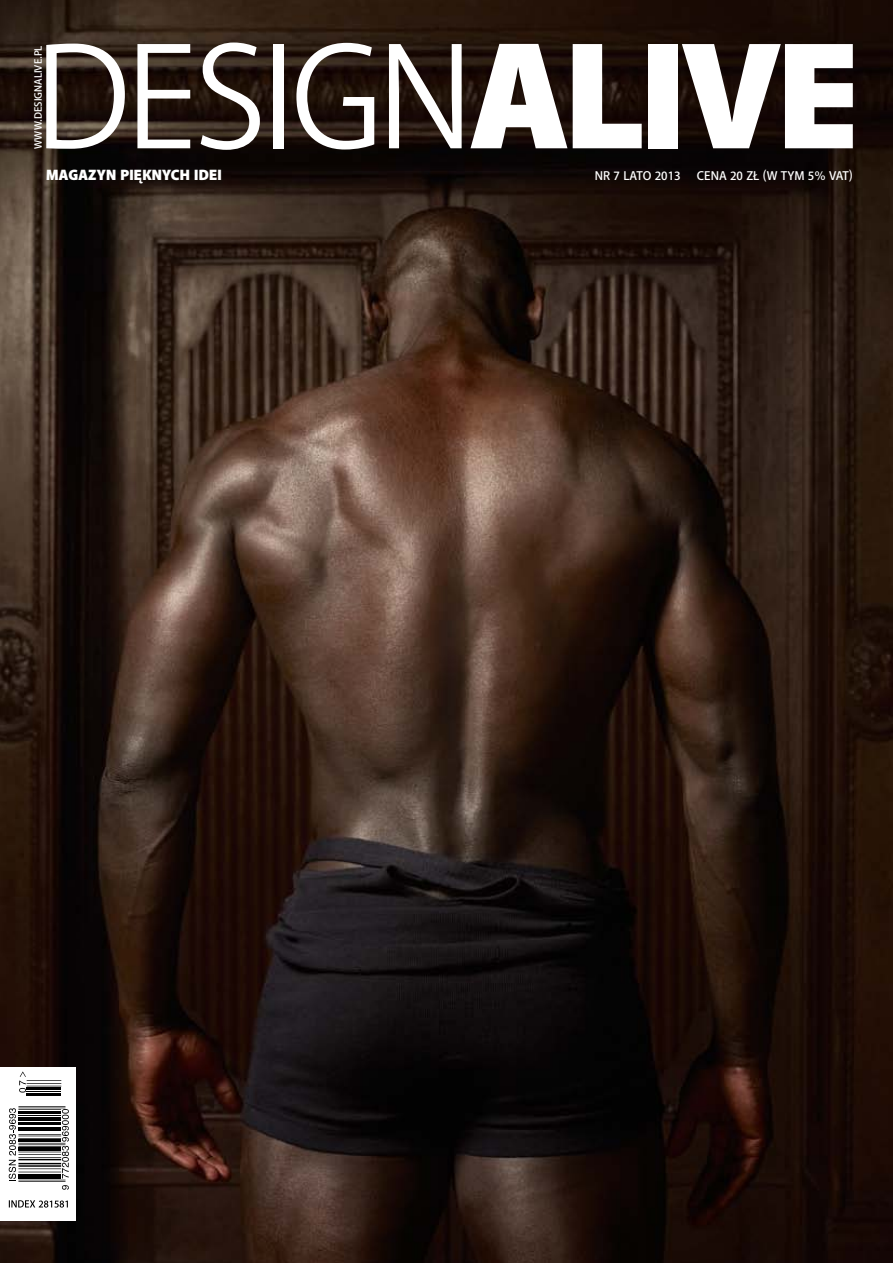
<style>
.page{position:relative;width:893px;height:1263px;background:#fff}
.page>*{position:absolute;margin:0;border:0;box-sizing:border-box;transform-origin:0 0}
.t1{font:900 15px "Akagi";letter-spacing:.015em;color:#fff}
.t2{font:600 12.9px "Akagi Pro";color:#fff}
.t3{font:600 10.8px "Akagi Pro";color:#fff}
</style>
<div class="page">
<img style="left:0;top:0;width:893px;height:1263px">
<svg style="left:46px;top:44px;width:79px;height:105px"></svg>
<svg style="left:137px;top:44px;width:53px;height:104px"></svg>
<svg style="left:201px;top:43px;width:59px;height:107px"></svg>
<div style="left:273px;top:44px;width:11px;height:104px;background:#fff"></div>
<svg style="left:296px;top:43px;width:78px;height:107px"></svg>
<svg style="left:389px;top:44px;width:73px;height:104px"></svg>
<svg style="left:470px;top:44px;width:97px;height:104px"></svg>
<svg style="left:573px;top:44px;width:69px;height:104px"></svg>
<div style="left:648px;top:44px;width:30px;height:104px;background:#fff"></div>
<svg style="left:682px;top:44px;width:171px;height:104px"></svg>
<div style="left:0;top:1067px;width:76px;height:153px;background:#fff"></div>
<svg style="left:9px;top:1200px;width:59px;height:7px"></svg>
<hr style="left:18px;top:1180px;width:47px;height:1px;background:#000">
<hr style="left:18px;top:1181px;width:47px;height:1px;background:#000">
<hr style="left:18px;top:1176px;width:43px;height:3px;background:#000">
<hr style="left:18px;top:1174px;width:43px;height:1px;background:#000">
<hr style="left:18px;top:1168px;width:43px;height:1px;background:#000">
<hr style="left:18px;top:1172px;width:43px;height:1px;background:#000">
<hr style="left:18px;top:1159px;width:43px;height:1px;background:#000">
<hr style="left:18px;top:1163px;width:43px;height:1px;background:#000">
<hr style="left:18px;top:1165px;width:43px;height:2px;background:#000">
<hr style="left:18px;top:1152px;width:43px;height:1px;background:#000">
<hr style="left:18px;top:1154px;width:43px;height:1px;background:#000">
<hr style="left:18px;top:1157px;width:43px;height:1px;background:#000">
<hr style="left:18px;top:1148px;width:43px;height:3px;background:#000">
<hr style="left:18px;top:1143px;width:47px;height:1px;background:#000">
<hr style="left:18px;top:1144px;width:47px;height:1px;background:#000">
<hr style="left:18px;top:1146px;width:43px;height:1px;background:#000">
<hr style="left:18px;top:1140px;width:43px;height:2px;background:#000">
<hr style="left:18px;top:1134px;width:43px;height:1px;background:#000">
<hr style="left:18px;top:1135px;width:43px;height:1px;background:#000">
<hr style="left:18px;top:1138px;width:43px;height:1px;background:#000">
<hr style="left:18px;top:1128px;width:43px;height:3px;background:#000">
<hr style="left:18px;top:1127px;width:43px;height:1px;background:#000">
<hr style="left:18px;top:1123px;width:43px;height:2px;background:#000">
<hr style="left:18px;top:1120px;width:43px;height:1px;background:#000">
<hr style="left:18px;top:1117px;width:43px;height:2px;background:#000">
<hr style="left:18px;top:1115px;width:43px;height:1px;background:#000">
<hr style="left:18px;top:1111px;width:43px;height:3px;background:#000">
<hr style="left:18px;top:1106px;width:47px;height:1px;background:#000">
<hr style="left:18px;top:1107px;width:47px;height:1px;background:#000">
<hr style="left:18px;top:1109px;width:43px;height:1px;background:#000">
<svg style="left:62px;top:1185px;width:7px;height:5px"></svg>
<svg style="left:62px;top:1109px;width:7px;height:69px"></svg>
<svg style="left:9px;top:1108px;width:7px;height:73px"></svg>
<hr style="left:27px;top:1095px;width:34px;height:1px;background:#000">
<hr style="left:27px;top:1093px;width:34px;height:1px;background:#000">
<hr style="left:27px;top:1091px;width:34px;height:1px;background:#000">
<hr style="left:27px;top:1087px;width:34px;height:2px;background:#000">
<hr style="left:27px;top:1086px;width:34px;height:1px;background:#000">
<hr style="left:27px;top:1083px;width:34px;height:1px;background:#000">
<hr style="left:27px;top:1080px;width:34px;height:1px;background:#000">
<svg style="left:19px;top:1071px;width:7px;height:21px"></svg>
<p class="t3" style="left:31px;top:149px;width:102px;rotate:-90deg">WWW.DESIGNALIVE.PL</p>
<p class="t1" style="left:46px;top:165px;width:177px">MAGAZYN PIĘKNYCH IDEI</p>
<p class="t2" style="left:595px;top:167px;width:87px">NR 7 LATO 2013</p>
<p class="t2" style="left:697px;top:167px;width:157px">CENA 20 ZŁ (W TYM 5% VAT)</p>
</div>
